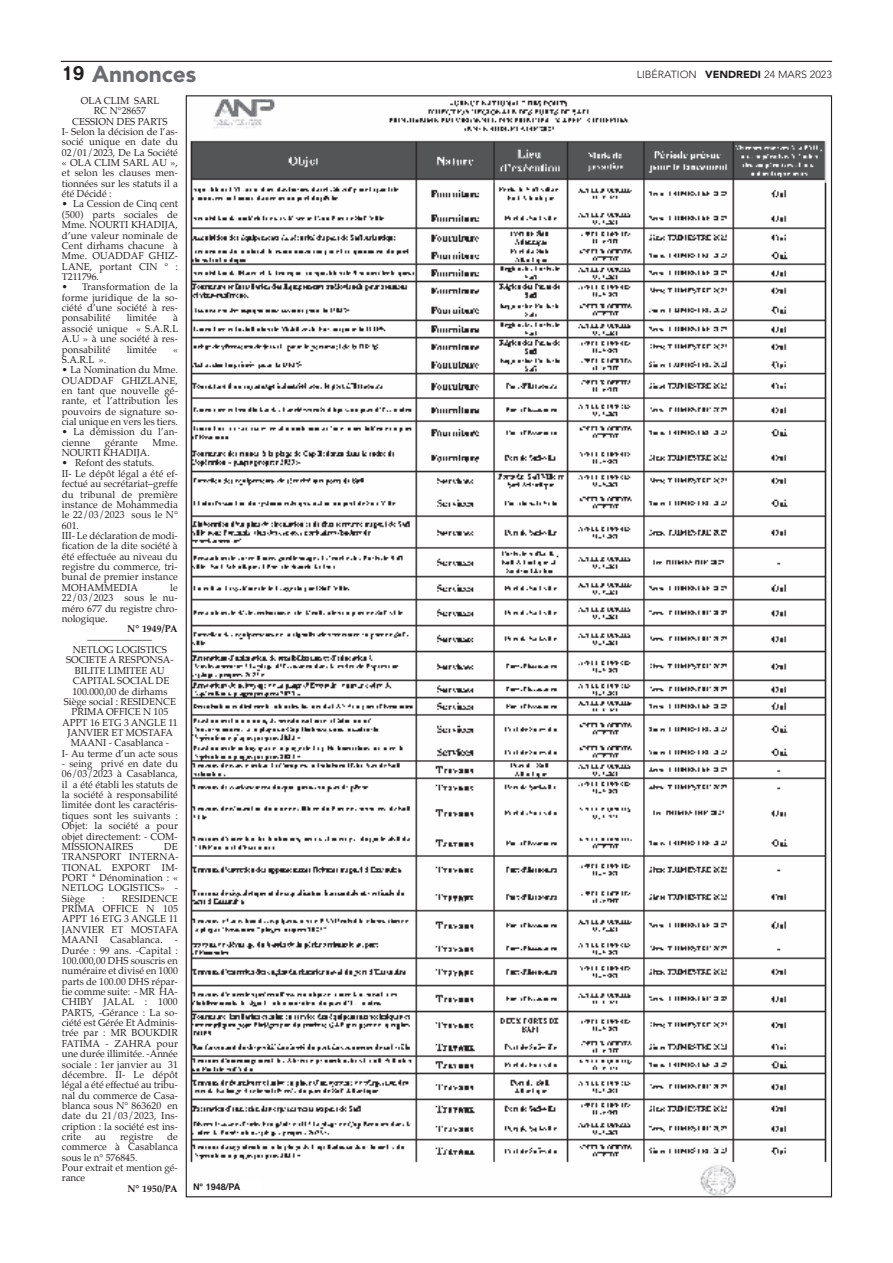
<style>
.page{position:relative;width:893px;height:1263px;background:#fff}
.page>*{position:absolute;margin:0;border:0;box-sizing:border-box;transform-origin:0 0}
.t1{font:900 22.95px "Avenir";color:#6c6d70}
.t2{font:300 10.35px "Avenir";color:#231f20}
.t3{font:9.9px/10.4px "Palatino";letter-spacing:.005em;color:#231f20;text-align:justify}
.t4{font:700 9.9px "Palatino";letter-spacing:.01em;color:#231f20}
.t5{font:700 9.15px "Helvetica";color:#231f20}
.s1{font-family:"Harabara";font-weight:400;font-size:20.55px;color:#231f20}
.s2{font-weight:900}
.s3{font-weight:700}
</style>
<div class="page">
<hr style="left:61px;top:61px;width:771px;height:1px;background:#231f20">
<img style="left:190px;top:99px;width:637px;height:1096px">
<div style="left:192px;top:1182px;width:68px;height:11px;background:#fff"></div>
<p class="t1" style="left:64px;top:54px;width:134px"><span class="s1">1 9</span> Annonces</p>
<p class="t2" style="left:637px;top:69px;width:197px">LIBÉRATION <span class="s2">VENDREDI</span> 24 MARS 2023</p>
<p class="t3" style="left:81px;top:95px;width:80px">OLA CLIM SARL</p>
<p class="t3" style="left:94px;top:106px;width:54px">RC N°28657</p>
<p class="t3" style="left:72px;top:116px;width:97px">CESSION DES PARTS</p>
<p class="t3" style="left:62px;top:126px;width:117px">I- Selon la décision de l‘as-</p>
<p class="t3" style="left:62px;top:137px;width:117px">socié unique en date du</p>
<p class="t3" style="left:62px;top:147px;width:117px">02/01/2023, De La Société</p>
<p class="t3" style="left:62px;top:157px;width:117px">» OLA CLIM SARL AU «,</p>
<p class="t3" style="left:62px;top:168px;width:118px">et selon les clauses men-</p>
<p class="t3" style="left:62px;top:178px;width:117px">tionnées sur les statuts il a</p>
<p class="t3" style="left:62px;top:188px;width:51px">été Décidé :</p>
<p class="t3" style="left:62px;top:199px;width:118px">• La Cession de Cinq cent )500( parts sociales de Mme. NOURTI KHADIJA, d‘une valeur nominale de Cent dirhams chacune à Mme. OUADDAF GHIZ-LANE, portant CIN ° :<br>T211796.</p>
<p class="t3" style="left:62px;top:282px;width:118px">• Transformation de la forme juridique de la so&shy;ciété d‘une société à res&shy;ponsabilité</p>
<p class="t3" style="left:127px;top:313px;width:32px">limitée</p>
<p class="t3" style="left:62px;top:313px;width:118px;text-indent:111px">à associé unique » S.A.R.L A.U « à une société à res&shy;ponsabilité</p>
<p class="t3" style="left:127px;top:344px;width:32px">limitée</p>
<p class="t3" style="left:173px;top:344px;width:6px">»</p>
<p class="t3" style="left:62px;top:354px;width:46px">S.A.R.L «.</p>
<p class="t3" style="left:62px;top:365px;width:118px">• La Nomination du Mme.<br>OUADDAF GHIZLANE, en tant que nouvelle gé&shy;rante, et l‘attribution les pouvoirs de signature so&shy;cial unique en vers les tiers.</p>
<p class="t3" style="left:62px;top:427px;width:117px">• La démission du l‘an&shy;cienne</p>
<p class="t3" style="left:105px;top:437px;width:34px">gérante</p>
<p class="t3" style="left:153px;top:437px;width:27px">Mme.</p>
<p class="t3" style="left:62px;top:447px;width:90px">NOURTI KHADIJA.</p>
<p class="t3" style="left:62px;top:458px;width:118px;text-align:left">• Refont des statuts.<br>II- Le dépôt légal a été ef&shy;fectué au secrétariat–greffe du tribunal de première instance de Mohammedia le 22/03/2023 sous le N°<br>601.<br>III- Le déclaration de modi&shy;fication de la dite société à été effectuée au niveau du registre du commerce, tri&shy;bunal de premier instance<br>MOHAMMEDIA</p>
<p class="t3" style="left:170px;top:582px;width:9px">le</p>
<p class="t3" style="left:62px;top:593px;width:117px">22/03/2023 sous le nu-</p>
<p class="t3" style="left:62px;top:603px;width:117px">méro 677 du registre chro-</p>
<p class="t3" style="left:62px;top:613px;width:47px">nologique.</p>
<p class="t4" style="left:127px;top:620px;width:52px">N° 1949/PA</p>
<p class="t3" style="left:73px;top:628px;width:96px;line-height:14.1px;text-align:center"><span class="s3">____ __ __ __ __ _<br></span>NETLOG LOGISTICS</p>
<p class="t3" style="left:62px;top:655px;width:117px;text-align:center">SOCIETE A RESPONSA-<br>BILITE LIMITEE AU<br>CAPITAL SOCIAL DE<br>100.000,00 de dirhams<br>Siège social : RESIDENCE<br>PRIMA OFFICE N 105<br>APPT 16 ETG 3 ANGLE 11<br>JANVIER ET MOSTAFA<br>MAANI - Casablanca -<br>I- Au terme d‘un acte sous</p>
<p class="t3" style="left:62px;top:758px;width:118px">- seing privé en date du 06/03/2023 à Casablanca, il a été établi les statuts de la société à responsabilité limitée dont les caractéris&shy;tiques sont les suivants :<br>Objet: la société a pour objet directement: - COM-MISSIONAIRES</p>
<p class="t3" style="left:62px;top:841px;width:118px;text-indent:102px">DE TRANSPORT INTERNA-TIONAL EXPORT IM-PORT * Dénomination : » NETLOG LOGISTICS« - Siège</p>
<p class="t3" style="left:62px;top:893px;width:118px;text-indent:60px">RESIDENCE PRIMA OFFICE N 105<br>APPT 16 ETG 3 ANGLE 11<br>JANVIER ET MOSTAFA MAANI Casablanca. - Durée : 99 ans. -Capital :<br>100.000,00 DHS souscris en numéraire et divisé en 1000 parts de 100.00 DHS répar&shy;tie comme suite: - MR HA-CHIBY JALAL : 1000<br>PARTS, -Gérance : La so&shy;ciété est Gérée Et Adminis&shy;trée par : MR BOUKDIR FATIMA - ZAHRA pour une durée illimitée. -Année sociale : 1er janvier au 31 décembre. II- Le dépôt légal a été effectué au tribu&shy;nal du commerce de Casa&shy;blanca sous N° 863620 en date du 21/03/2023, Ins&shy;cription : la société est ins&shy;crite</p>
<p class="t3" style="left:102px;top:893px;width:4px">:</p>
<p class="t3" style="left:95px;top:1131px;width:12px">au</p>
<p class="t3" style="left:120px;top:1131px;width:34px">registre</p>
<p class="t3" style="left:167px;top:1131px;width:12px">de</p>
<p class="t3" style="left:62px;top:1142px;width:117px">commerce à Casablanca</p>
<p class="t3" style="left:62px;top:1152px;width:77px">sous le n° 576845.</p>
<p class="t3" style="left:62px;top:1162px;width:117px">Pour extrait et mention gé-</p>
<p class="t3" style="left:62px;top:1173px;width:25px">rance</p>
<p class="t4" style="left:127px;top:1180px;width:52px">N° 1950/PA</p>
<p class="t5" style="left:193px;top:1179px;width:49px">N° 1948/PA</p>
</div>
